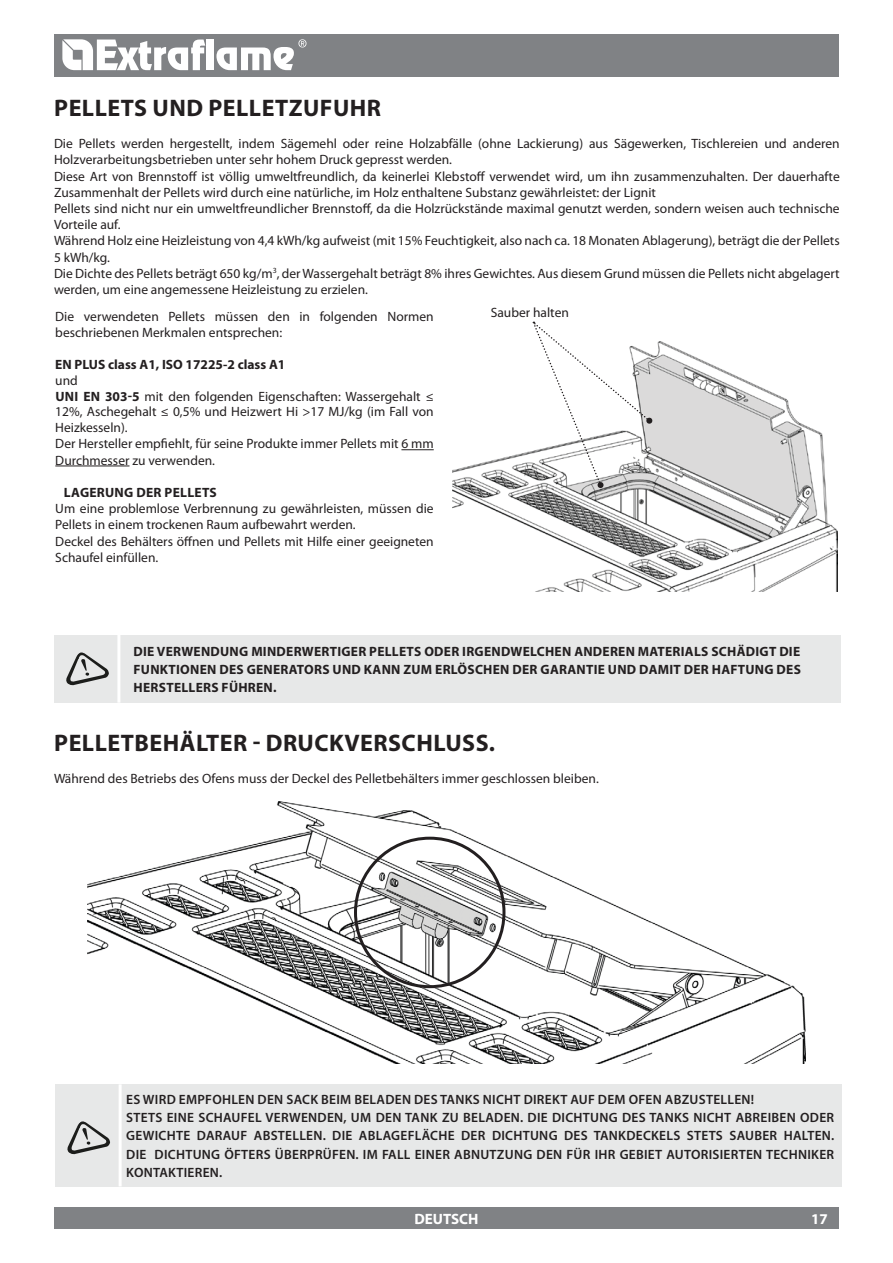
<style>
.page{position:relative;width:893px;height:1263px;background:#fff}
.page>*{position:absolute;margin:0;border:0;box-sizing:border-box;transform-origin:0 0}
.t1{font:700 24px "Myriad Pro";letter-spacing:.02em;color:#231f20}
.t2{font:700 15px "Myriad Pro";color:#fff}
.t3{font:13.5px/16.2px "Myriad Pro";color:#231f20}
.t4{font:600 13.5px/18.1px "Myriad Pro";letter-spacing:.02em;color:#231f20}
.t5{font:700 13.5px "Myriad Pro";letter-spacing:.02em;color:#231f20}
.t6{font:700 13.5px "Myriad Pro";color:#231f20}
.s1{font-weight:700}
</style>
<div class="page">
<img style="left:88px;top:801px;width:717px;height:262px">
<div style="left:354px;top:837px;width:151px;height:151px;border:3px solid #231f20;border-radius:50%"></div>
<img style="left:453px;top:341px;width:385px;height:251px">
<svg style="left:532px;top:321px;width:121px;height:167px"></svg>
<div style="left:54px;top:34px;width:785px;height:43px;background:#808285"></div>
<div style="left:54px;top:1208px;width:785px;height:21px;background:#808285"></div>
<svg style="left:62px;top:39px;width:143px;height:31px"></svg>
<div style="left:207px;top:40px;width:7px;height:30px;background:#fff"></div>
<svg style="left:216px;top:39px;width:90px;height:31px"></svg>
<div style="left:54px;top:635px;width:786px;height:68px;background:#e7e8e8"></div>
<hr style="left:117px;top:635px;width:3px;height:68px;background:#fff">
<svg style="left:66px;top:652px;width:43px;height:34px"></svg>
<div style="left:55px;top:1084px;width:786px;height:102px;background:#e7e8e8"></div>
<hr style="left:119px;top:1084px;width:3px;height:102px;background:#fff">
<svg style="left:67px;top:1121px;width:43px;height:34px"></svg>
<hr style="left:401px;top:449px;width:33px;height:1px;background:#231f20">
<hr style="left:55px;top:466px;width:75px;height:1px;background:#231f20">
<h1 class="t1" style="left:54px;top:92px;width:328px">PELLETS UND PELLETZUFUHR</h1>
<p class="t3" style="left:54px;top:135px;width:787px">Die Pellets werden hergestellt, indem Sägemehl oder reine Holzabfälle (ohne Lackierung) aus Sägewerken, Tischlereien und anderen Holzverarbeitungsbetrieben unter sehr hohem Druck gepresst werden.<br>Diese Art von Brennstoff ist völlig umweltfreundlich, da keinerlei Klebstoff verwendet wird, um ihn zusammenzuhalten. Der dauerhafte Zusammenhalt der Pellets wird durch eine natürliche, im Holz enthaltene Substanz gewährleistet: der Lignit<br>Pellets sind nicht nur ein umweltfreundlicher Brennstoff, da die Holzrückstände maximal genutzt werden, sondern weisen auch technische Vorteile auf.<br>Während Holz eine Heizleistung von 4,4 kWh/kg aufweist (mit 15% Feuchtigkeit, also nach ca. 18 Monaten Ablagerung), beträgt die der Pellets 5 kWh/kg.<br>Die Dichte des Pellets beträgt 650 kg/m<sup>3</sup>, der Wassergehalt beträgt 8% ihres Gewichtes. Aus diesem Grund müssen die Pellets nicht abgelagert werden, um eine angemessene Heizleistung zu erzielen.</p>
<p class="t3" style="left:55px;top:308px;width:380px">Die verwendeten Pellets müssen den in folgenden Normen beschriebenen Merkmalen entsprechen:</p>
<p class="t5" style="left:55px;top:356px;width:36px">EN PLUS</p>
<p class="t6" style="left:108px;top:356px;width:179px">CLASS A1, ISO 17225-2 CLASS A1</p>
<p class="t3" style="left:55px;top:372px;width:380px">und<br><span class="s1">UN I EN 303-5</span> mit den folgenden Eigenschaften: Wassergehalt ≤ 12%, Aschegehalt ≤ 0,5% und Heizwert Hi &gt;17 MJ/kg (im Fall von Heizkesseln).<br>Der Hersteller empfiehlt, für seine Produkte immer Pellets mit 6 mm Durchmesser zu verwenden.</p>
<p class="t5" style="left:64px;top:484px;width:9px">LAG</p>
<p class="t5" style="left:89px;top:484px;width:129px">ERUNG DER PELLETS</p>
<p class="t3" style="left:55px;top:500px;width:380px">Um eine problemlose Verbrennung zu gewährleisten, müssen die Pellets in einem trockenen Raum aufbewahrt werden.<br>Deckel des Behälters öffnen und Pellets mit Hilfe einer geeigneten Schaufel einfüllen.</p>
<p class="t3" style="left:491px;top:304px;width:80px">Sauber halten</p>
<p class="t5" style="left:134px;top:642px;width:70px">DIE VERWENDUN</p>
<p class="t5" style="left:239px;top:642px;width:38px">G MINDER</p>
<p class="t5" style="left:302px;top:642px;width:84px">WERTIGER PELLETS</p>
<p class="t5" style="left:424px;top:642px;width:19px">ODER</p>
<p class="t5" style="left:462px;top:642px;width:32px">IRGEND</p>
<p class="t5" style="left:511px;top:642px;width:44px">WELCHEN</p>
<p class="t5" style="left:574px;top:642px;width:19px">ANDEREN</p>
<p class="t5" style="left:638px;top:642px;width:162px">MATERIALS SCHÄDIGT DIE</p>
<p class="t5" style="left:134px;top:660px;width:10px">FUN</p>
<p class="t5" style="left:160px;top:660px;width:40px">KTIONEN</p>
<p class="t5" style="left:219px;top:660px;width:9px">DES</p>
<p class="t5" style="left:247px;top:660px;width:19px">GENER</p>
<p class="t5" style="left:289px;top:660px;width:54px">ATORS UND</p>
<p class="t5" style="left:364px;top:660px;width:129px">KANN ZU M ERLÖSCHEN</p>
<p class="t5" style="left:513px;top:660px;width:9px">DER</p>
<p class="t5" style="left:541px;top:660px;width:78px">GARANTIE UND</p>
<p class="t5" style="left:639px;top:660px;width:54px">DAMIT DER</p>
<p class="t5" style="left:712px;top:660px;width:28px">HAFTUN</p>
<p class="t5" style="left:764px;top:660px;width:21px">G DES</p>
<p class="t5" style="left:134px;top:678px;width:9px">HERSTELLERS</p>
<p class="t5" style="left:222px;top:678px;width:26px">FÜHREN</p>
<p class="t5" style="left:273px;top:678px;width:5px">.</p>
<h1 class="t1" style="left:54px;top:728px;width:276px">PELLETBEHÄLTER - DRUCKV</h1>
<h1 class="t1" style="left:360px;top:728px;width:136px">ERSCHLUSS.</h1>
<p class="t3" style="left:54px;top:770px;width:546px">Während des Betriebs des Ofens muss der Deckel des Pelletbehälters immer geschlossen bleiben.</p>
<p class="t4" style="left:126px;top:1090px;width:629px">ES WIRD EMPFOHLEN DEN SACK BEIM BELADEN DES TANKS NICHT DIREKT AUF DEM OFEN ABZUSTELLEN!<br>STET</p>
<p class="t4" style="left:126px;top:1108px;width:710px;text-align:justify;text-indent:29px">S EINE SCHAUFEL VERWENDEN, UM DEN TANK ZU BELADEN. DIE DICHTUNG DES TANKS NICHT ABREIBEN ODER GEWICHTE DARAUF ABSTELLEN. DIE ABLAGEFLÄCHE DER DICHTUNG DES TANKDECKELS STETS SAUBER HALTEN.<br>DIE DICHTUNG ÖFTERS ÜBERPRÜFEN. IM FALL EINER ABNUTZUNG DEN FÜR IHR GEBIET AUTORISIERTEN TECHNIKER KONTAKTIEREN.</p>
<p class="t2" style="left:414px;top:1209px;width:66px">DEUTSCH</p>
<p class="t2" style="left:811px;top:1209px;width:18px">17</p>
</div>
